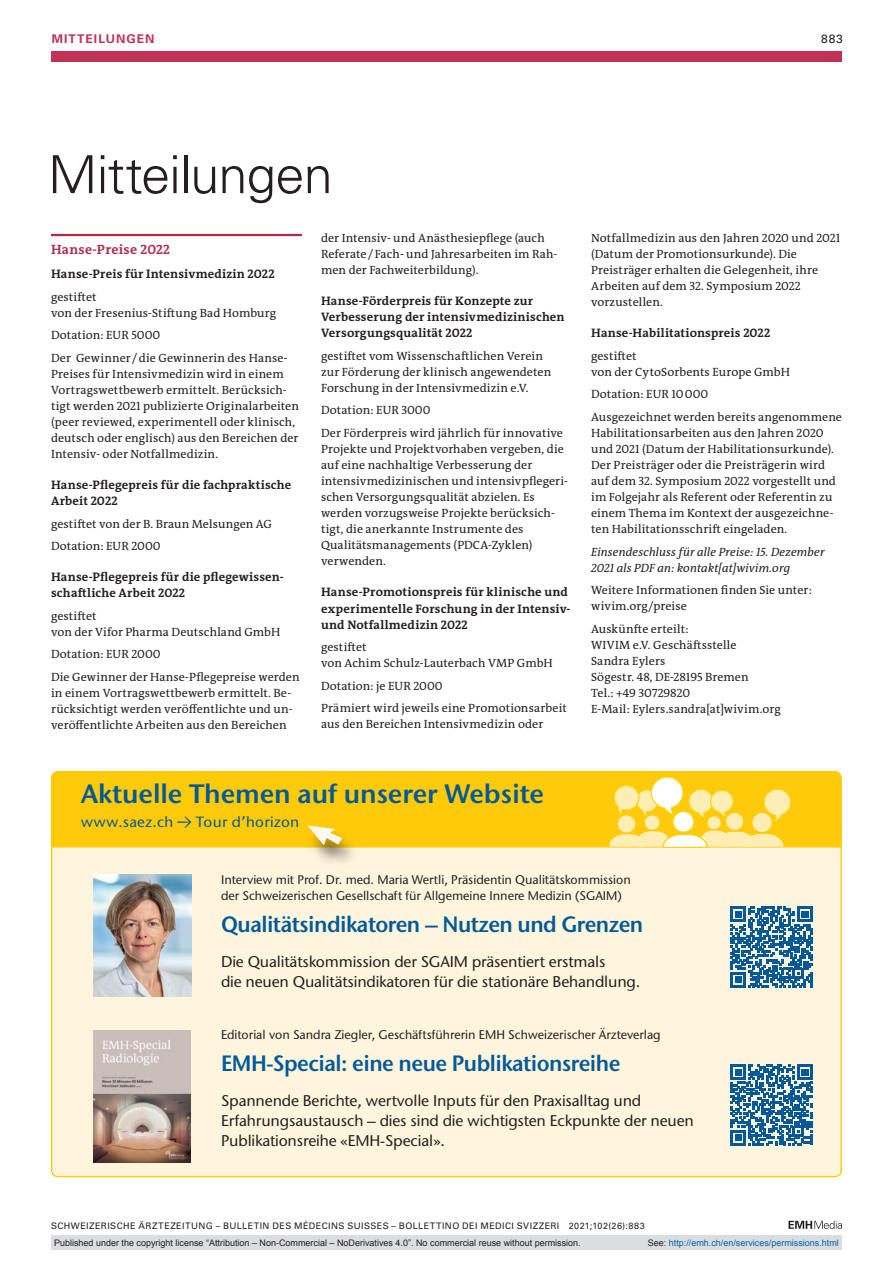
<style>
.page{position:relative;width:893px;height:1263px;background:#fff}
.page>*{position:absolute;margin:0;border:0;box-sizing:border-box;transform-origin:0 0}
.article-title{font:300 52.5px "Univers LT Std";letter-spacing:-.02em;color:#231f20}
.t1{font:600 26.55px "Stone Sans ITC Std";letter-spacing:-.005em;color:#015999}
.t2{font:600 22.2px "Stone Sans ITC Std";letter-spacing:-.025em;color:#015999;scale:.96 1}
.t3{font:500 15.45px/20px "Stone Sans ITC Std";letter-spacing:-.01em;color:#231f20}
.t4{font:500 14.85px "Stone Sans ITC Std";letter-spacing:.015em;color:#015999}
.section-h1{font:700 13.5px "The Antiqua B W7";letter-spacing:.02em;color:#ae2b4e}
.t5{font:500 12.6px/16.2px "Stone Sans ITC Std";color:#231f20}
.section-h2{font:700 12.3px/16px "The Antiqua B W7";letter-spacing:.015em;color:#231f20}
.section-pf{font:12px/16px "The Antiqua B W5 Plain";letter-spacing:.01em;color:#231f20}
.section-pf-2{font:italic 12px/16px "The Antiqua B W5 Plain";letter-spacing:.01em;color:#231f20}
.ressort{font:700 12px "Univers LT Std";letter-spacing:.085em;color:#bf3256}
.ressort-2{font:12px "Univers LT Std";color:#231f20}
.t6{font:9px "Arial";color:#231f20}
.fusszeile{font:9px "Univers LT Std";letter-spacing:.05em;color:#231f20}
.t7{font:9px "Arial";color:#0066b3}
.s1{font-family:"The Antiqua B W5 Plain";font-weight:400}
.s2{color:#231f20}
</style>
<div class="page">
<svg style="left:788px;top:1221px;width:54px;height:8px"></svg>
<div style="left:51px;top:51px;width:791px;height:11px;background:#bf3256"></div>
<hr style="left:51px;top:234px;width:251px;height:2px;background:#ae2b4e">
<div style="left:52px;top:772px;width:789px;height:404px;background:#fef5dc;border-radius:6px"></div>
<div style="left:52px;top:771px;width:789px;height:76px;background:#feca0a"></div>
<svg style="left:761px;top:786px;width:33px;height:37px"></svg>
<svg style="left:611px;top:774px;width:125px;height:46px;background:#fedb59"></svg>
<div style="left:708px;top:816px;width:13px;height:13px;background:#ffeeb4;border-radius:50%"></div>
<div style="left:726px;top:813px;width:17px;height:17px;background:#ffeeb4;border-radius:50%"></div>
<div style="left:645px;top:815px;width:14px;height:15px;background:#ffeeb4;border-radius:50%"></div>
<div style="left:618px;top:815px;width:17px;height:17px;background:#ffeeb4;border-radius:50%"></div>
<div style="left:673px;top:811px;width:21px;height:21px;background:#fff;border-radius:50%"></div>
<div style="left:672px;top:811px;width:23px;height:22px;border:1px solid #fed304;border-radius:50%"></div>
<svg style="left:609px;top:831px;width:174px;height:16px;background:#fee898"></svg>
<div style="left:752px;top:813px;width:20px;height:19px;background:#ffeeb4;border-radius:50%"></div>
<div style="left:305px;top:828px;width:54px;height:40px;background:#231f20;opacity:.6"></div>
<svg style="left:307px;top:825px;width:36px;height:21px"></svg>
<img style="left:94px;top:1030px;width:97px;height:133px">
<img style="left:94px;top:875px;width:97px;height:121px">
<svg style="left:730px;top:906px;width:83px;height:81px"></svg>
<hr style="left:810px;top:972px;width:3px;height:15px;background:#015999">
<svg style="left:730px;top:1064px;width:83px;height:81px"></svg>
<div style="left:51px;top:1235px;width:791px;height:15px;background:#dcdddf"></div>
<p class="ressort" style="left:52px;top:31px;width:104px">MITTEILUNGEN</p>
<p class="ressort-2" style="left:821px;top:31px;width:23px">883</p>
<p class="article-title" style="left:48px;top:143px;width:286px">Mitteilungen</p>
<p class="section-h1" style="left:51px;top:240px;width:121px">Hanse-Preise 2022</p>
<p class="section-h2" style="left:51px;top:266px;width:225px">Hanse-Preis für Intensivmedizin 2022</p>
<p class="section-pf" style="left:51px;top:289px;width:227px">gestiftet<br>von der Fresenius-Stiftung Bad Homburg</p>
<p class="section-pf" style="left:51px;top:327px;width:111px">Dotation: EUR 5000</p>
<p class="section-pf" style="left:51px;top:350px;width:249px">Der Gewinner/die Gewinnerin des Hanse-Preises für Intensivmedizin wird in einem Vortragswettbewerb ermittelt. Berücksich&shy;tigt werden 2021 publizierte Originalarbeiten (peer reviewed, experimentell oder klinisch, deutsch oder englisch) aus den Bereichen der Intensiv- oder Notfallmedizin.</p>
<p class="section-h2" style="left:51px;top:477px;width:242px">Hanse-Pflegepreis für die fachpraktische<br>Arbeit 2022</p>
<p class="section-pf" style="left:51px;top:516px;width:223px">gestiftet von der B. Braun Melsungen AG</p>
<p class="section-pf" style="left:51px;top:538px;width:111px">Dotation: EUR 2000</p>
<p class="section-h2" style="left:51px;top:569px;width:234px">Hanse-Pflegepreis für die pflegewissen&shy;schaftliche Arbeit 2022</p>
<p class="section-pf" style="left:51px;top:608px;width:231px">gestiftet<br>von der Vifor Pharma Deutschland GmbH</p>
<p class="section-pf" style="left:51px;top:646px;width:111px">Dotation: EUR 2000</p>
<p class="section-pf" style="left:51px;top:669px;width:250px">Die Gewinner der Hanse-Pflegepreise werden in einem Vortragswettbewerb ermittelt. Be&shy;rücksichtigt werden veröffentlichte und un&shy;veröffentlichte Arbeiten aus den Bereichen</p>
<p class="section-pf" style="left:321px;top:230px;width:238px">der Intensiv- und Anästhesiepflege (auch<br>Referate/Fach- und Jahresarbeiten im Rah&shy;men der Fachweiterbildung).</p>
<p class="section-h2" style="left:321px;top:293px;width:245px">Hanse-Förderpreis für Konzepte zur<br>Verbesserung der intensivmedizinischen<br>Versorgungsqualität 2022</p>
<p class="section-pf" style="left:321px;top:348px;width:232px">gestiftet vom Wissenschaftlichen Verein zur Förderung der klinisch angewendeten<br>Forschung in der Intensivmedizin e.V.</p>
<p class="section-pf" style="left:321px;top:402px;width:111px">Dotation: EUR 3000</p>
<p class="section-pf" style="left:321px;top:425px;width:249px">Der Förderpreis wird jährlich für innovative Projekte und Projektvorhaben vergeben, die auf eine nachhaltige Verbesserung der intensivmedizinischen und intensivpflegeri&shy;schen Versorgungsqualität abzielen. Es werden vorzugsweise Projekte berücksich&shy;tigt, die anerkannte Instrumente des Qualitätsmanagements (PDCA-Zyklen) verwenden.</p>
<p class="section-h2" style="left:321px;top:584px;width:251px">Hanse-Promotionspreis für klinische und experimentelle Forschung in der Intensiv&shy;und Notfallmedizin 2022</p>
<p class="section-pf" style="left:321px;top:639px;width:233px">gestiftet<br>von Achim Schulz-Lauterbach VMP GmbH</p>
<p class="section-pf" style="left:321px;top:678px;width:123px">Dotation: je EUR 2000</p>
<p class="section-pf" style="left:321px;top:700px;width:247px">Prämiert wird jeweils eine Promotionsarbeit aus den Bereichen Intensivmedizin oder</p>
<p class="section-pf" style="left:591px;top:230px;width:251px">Notfallmedizin aus den Jahren 2020 und 2021 (Datum der Promotionsurkunde). Die Preisträger erhalten die Gelegenheit, ihre Arbeiten auf dem 32. Symposium 2022 vorzustellen.</p>
<p class="section-h2" style="left:591px;top:325px;width:181px">Hanse-Habilitationspreis 2022</p>
<p class="section-pf" style="left:591px;top:348px;width:200px">gestiftet<br>von der CytoSorbents Europe GmbH</p>
<p class="section-pf" style="left:591px;top:386px;width:119px">Dotation: EUR 10000</p>
<p class="section-pf" style="left:591px;top:409px;width:252px">Ausgezeichnet werden bereits angenommene Habilitationsarbeiten aus den Jahren 2020 und 2021 (Datum der Habilitationsurkunde).<br>Der Preisträger oder die Preisträgerin wird auf dem 32. Symposium 2022 vorgestellt und im Folgejahr als Referent oder Referentin zu einem Thema im Kontext der ausgezeichne&shy;ten Habilitationsschrift eingeladen.</p>
<p class="section-pf-2" style="left:591px;top:544px;width:235px">Einsendeschluss für alle Preise: 15. Dezember<br>2021 als PDF an: kontakt[at]wivim.org</p>
<p class="section-pf" style="left:591px;top:582px;width:222px">Weitere Informationen finden Sie unter: wivim.org/preise</p>
<p class="section-pf" style="left:591px;top:621px;width:191px">Auskünfte erteilt:<br>WIVIM e.V. Geschäftsstelle<br>Sandra Eylers<br>Sögestr. 48, DE-28195 Bremen<br>Tel.: +49 30729820<br>E-Mail: Eylers.sandra[at]wivim.org</p>
<p class="t1" style="left:81px;top:777px;width:465px">Aktuelle Themen auf unserer Website</p>
<p class="t4" style="left:81px;top:813px;width:220px">www.saez.ch <span class="s1">→</span> Tour d’horizon</p>
<p class="t5" style="left:221px;top:871px;width:411px">Interview mit Prof. Dr. med. Maria Wertli, Präsidentin Qualitätskommission der Schweizerischen Gesellschaft für Allgemeine Innere Medizin (SGAIM)</p>
<p class="t2" style="left:221px;top:910px;width:441px">Qualitätsindikatoren – Nutzen und Grenzen</p>
<p class="t3" style="left:221px;top:952px;width:421px">Die Qualitätskommission der SGAIM präsentiert erstmals<br>die neuen Qualitätsindikatoren für die stationäre Behandlung.</p>
<p class="t5" style="left:221px;top:1027px;width:441px">Editorial von Sandra Ziegler, Geschäftsführerin EMH Schweizerischer Ärzteverlag</p>
<p class="t2" style="left:221px;top:1049px;width:418px">EMH-Special: eine neue Publikationsreihe</p>
<p class="t3" style="left:221px;top:1091px;width:474px">Spannende Berichte, wertvolle Inputs für den Praxisalltag und<br>Erfahrungsaustausch – dies sind die wichtigsten Eckpunkte der neuen<br>Publikationsreihe «EMH-Special».</p>
<p class="fusszeile" style="left:51px;top:1220px;width:595px">SCHWEIZERISCHE ÄRZTEZEITUNG – BULLETIN DES MÉDECINS SUISSES – BOLLETTINO DEI MEDICI SVIZZERI 2021;102(26):883</p>
<p class="t6" style="left:54px;top:1237px;width:528px">Published under the copyright license “Attribution – Non-Commercial – NoDerivatives 4.0”. No commercial reuse without permission.</p>
<p class="t7" style="left:648px;top:1237px;width:193px"><span class="s2">See:</span> http://emh.ch/en/services/permissions.html</p>
</div>
